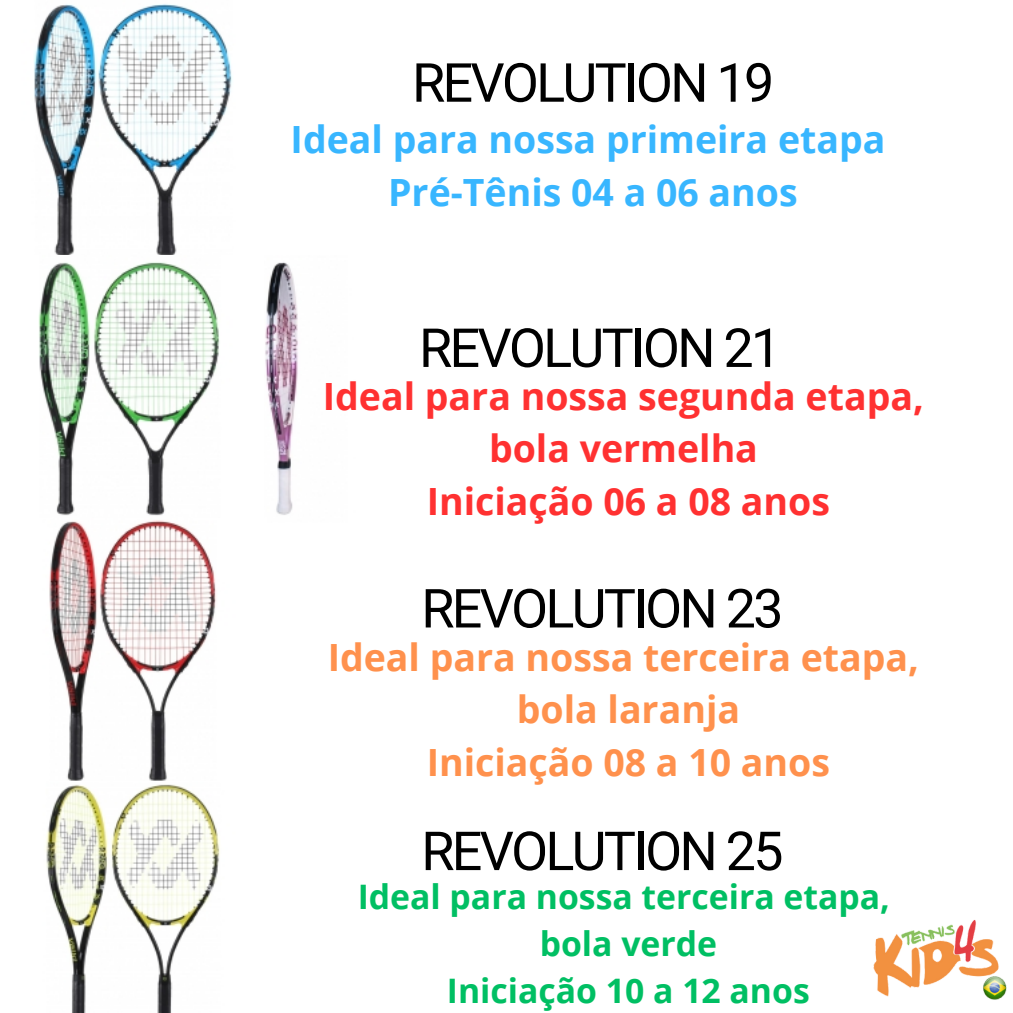
<style>
.page{position:relative;width:1013px;height:1013px;background:#fff}
.page>*{position:absolute;margin:0;border:0;box-sizing:border-box;transform-origin:0 0}
.t1{font:53.88px "Roboto";letter-spacing:-.05em;color:#000}
.t2{font:700 37.5px "Open Sans";color:#ff3131}
.t3{font:700 37.5px "Open Sans";color:#ff914d}
.t4{font:700 37.5px "Open Sans";color:#38b6ff}
.t5{font:700 33.75px "Open Sans";color:#00bf63}
</style>
<div class="page">
<img style="left:34px;top:4px;width:198px;height:251px">
<img style="left:265px;top:262px;width:33px;height:253px">
<img style="left:39px;top:262px;width:181px;height:254px">
<img style="left:49px;top:520px;width:167px;height:261px">
<img style="left:46px;top:784px;width:174px;height:228px">
<img style="left:873px;top:920px;width:134px;height:80px">
<p class="t1" style="left:412px;top:52px;width:363px">REVOLUTION 19</p>
<p class="t4" style="left:290px;top:113px;width:596px">Ideal para nossa primeira etapa</p>
<p class="t4" style="left:388px;top:166px;width:411px">Pré-Tênis 04 a 06 anos</p>
<p class="t1" style="left:419px;top:317px;width:363px">REVOLUTION 21</p>
<p class="t2" style="left:323px;top:370px;width:602px">Ideal para nossa segunda etapa,</p>
<p class="t2" style="left:489px;top:422px;width:270px">bola vermelha</p>
<p class="t2" style="left:426px;top:475px;width:405px">Iniciação 06 a 08 anos</p>
<p class="t1" style="left:421px;top:577px;width:363px">REVOLUTION 23</p>
<p class="t3" style="left:328px;top:630px;width:593px">Ideal para nossa terceira etapa,</p>
<p class="t3" style="left:517px;top:683px;width:225px">bola laranja</p>
<p class="t3" style="left:426px;top:735px;width:405px">Iniciação 08 a 10 anos</p>
<p class="t1" style="left:421px;top:820px;width:363px">REVOLUTION 25</p>
<p class="t5" style="left:358px;top:873px;width:534px">Ideal para nossa terceira etapa,</p>
<p class="t5" style="left:539px;top:920px;width:179px">bola verde</p>
<p class="t5" style="left:447px;top:967px;width:364px">Iniciação 10 a 12 anos</p>
</div>
